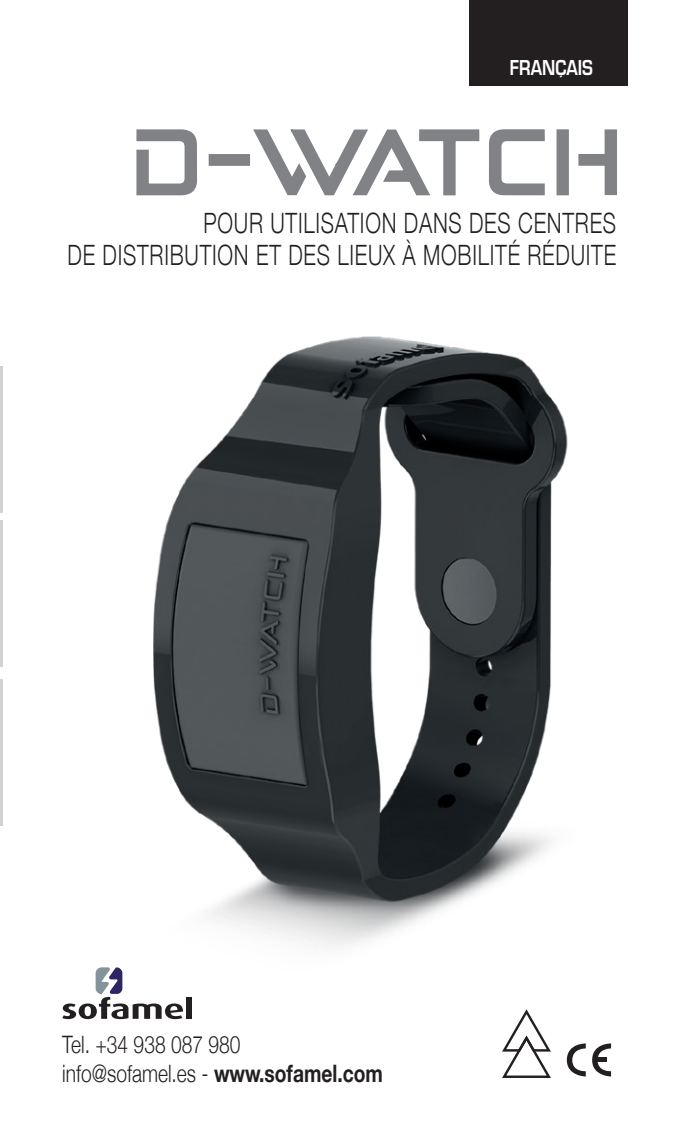
<style>
.page{position:relative;width:684px;height:1132px;background:#fff}
.page>*{position:absolute;margin:0;border:0;box-sizing:border-box;transform-origin:0 0}
.t1{font:300 28px/32px "Helvetica Neue";letter-spacing:.035em;color:#231f20;text-align:right;scale:.75 1}
.t2{font:300 24px/28.8px "Helvetica Neue";color:#231f20;scale:.8 1}
.t3{font:600 20px "Eurostile";color:#fff;scale:.8 1}
.s1{font-weight:700}
</style>
<div class="page">
<hr style="left:0;top:366px;width:3px;height:147px;background:#d1d2d4">
<hr style="left:0;top:520px;width:3px;height:147px;background:#d1d2d4">
<hr style="left:0;top:679px;width:3px;height:147px;background:#d1d2d4">
<img style="left:153px;top:336px;width:415px;height:611px">
<div style="left:469px;top:0;width:158px;height:85px;background:#231f20"></div>
<div style="left:186px;top:996px;width:6px;height:22px;background:#231f20"></div>
<svg style="left:62px;top:967px;width:121px;height:52px"></svg>
<svg style="left:592px;top:1043px;width:18px;height:33px"></svg>
<hr style="left:595px;top:1057px;width:11px;height:4px;background:#231f20">
<svg style="left:566px;top:1043px;width:19px;height:33px"></svg>
<svg style="left:502px;top:1009px;width:49px;height:69px"></svg>
<svg style="left:136px;top:129px;width:61px;height:67px"></svg>
<div style="left:208px;top:154px;width:42px;height:12px;background:#808285;border:3px solid #808285"></div>
<svg style="left:253px;top:129px;width:227px;height:67px"></svg>
<svg style="left:489px;top:129px;width:56px;height:67px"></svg>
<svg style="left:556px;top:129px;width:61px;height:67px"></svg>
<p class="t3" style="left:509px;top:55px;width:105px">FRANÇAIS</p>
<p class="t1" style="left:68px;top:204px;width:732px">POUR UTILISATION DANS DES CENTRES<br>DE DISTRIBUTION ET DES LIEUX À MOBILITÉ RÉDUITE</p>
<p class="t2" style="left:62px;top:1028px;width:402px">Tel. +34 938 087 980<br>info@sofamel.es - <span class="s1">www.sofamel.com</span></p>
</div>
